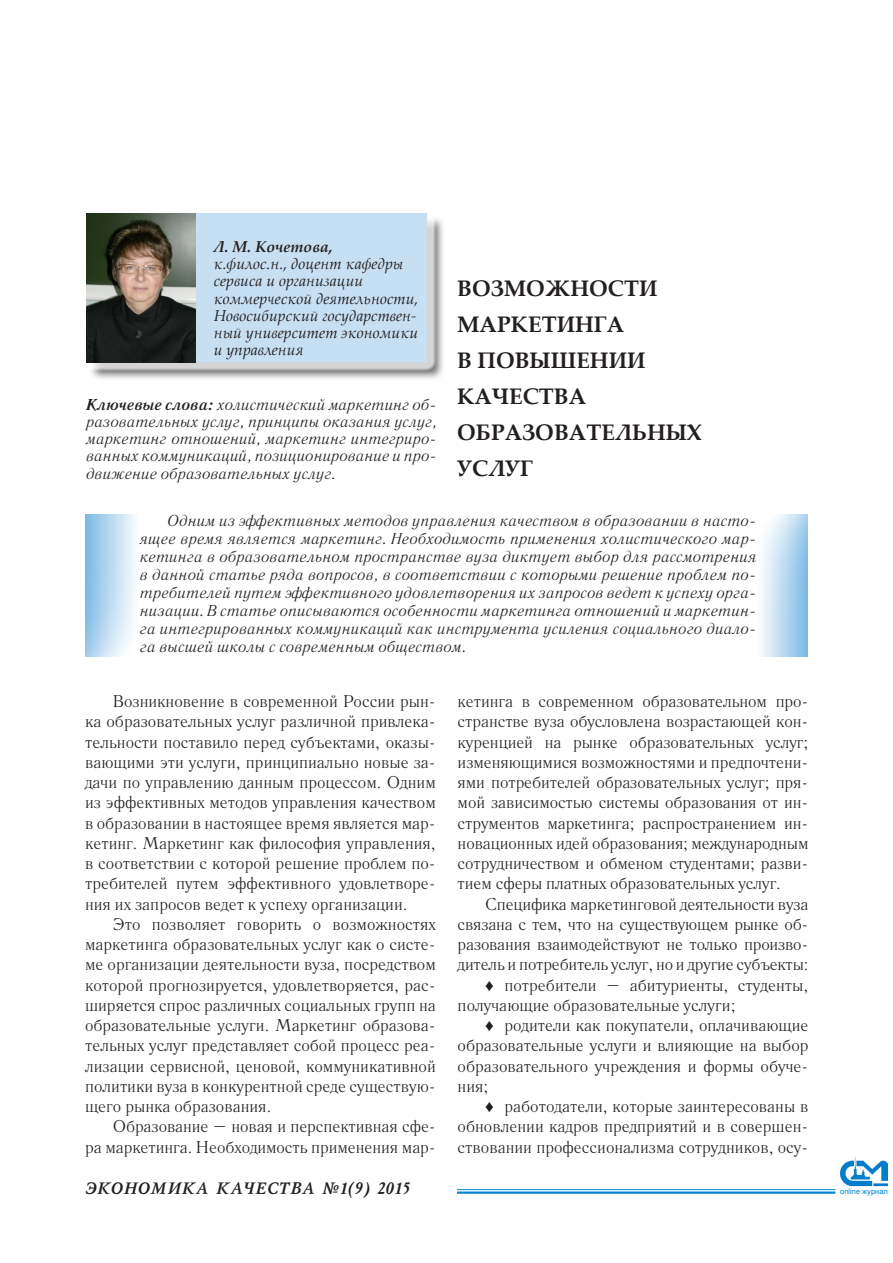
<style>
.page{position:relative;width:893px;height:1263px;background:#fff}
.page>*{position:absolute;margin:0;border:0;box-sizing:border-box;transform-origin:0 0}
.t1{font:700 22.5px/36px "Palatino Linotype";color:#231f20}
.основной_текст{font:16.95px/20.2px "Literaturnaya";letter-spacing:-.005em;color:#231f20;text-align:justify}
.маркер{font:16.95px/20.2px "Literaturnaya";color:#231f20;text-align:justify}
.t2{font:italic 700 16.5px "Mysl C";color:#231f20}
.аннотация{font:italic 15.75px/18px "Literaturnaya";color:#231f20;text-align:justify}
.слова_ключ{font:italic 15.75px/17.4px "Literaturnaya";letter-spacing:-.005em;color:#231f20;text-align:justify}
.t3{font:italic 15.75px/17.2px "Palatino Linotype";color:#231f20}
.t4{font:italic 700 15.75px "Palatino Linotype";color:#231f20}
.t5{font:7.5px "Arial";color:#0089cf}
.s1{font-weight:700}
.s2{font-family:"Times New Roman"}
</style>
<div class="page">
<hr style="left:457px;top:1189px;width:378px;height:1px;background:#0089cf">
<hr style="left:457px;top:1191px;width:378px;height:3px;background:#0089cf">
<img style="left:841px;top:1158px;width:46px;height:29px">
<div style="left:88px;top:216px;width:357px;height:165px;background:#231f20;opacity:.75"></div>
<div style="left:76px;top:203px;width:360px;height:169px;background:#fff;opacity:.75"></div>
<div style="left:86px;top:213px;width:340px;height:149px;background:#c7dff2"></div>
<svg style="left:85px;top:515px;width:50px;height:142px;background:#bddbf1"></svg>
<svg style="left:761px;top:515px;width:47px;height:142px;background:#bfdcf1"></svg>
<img style="left:86px;top:213px;width:109px;height:149px">
<p class="t4" style="left:214px;top:235px;width:121px">Л. М. Кочетова,</p>
<p class="t3" style="left:214px;top:254px;width:206px">к.филос.н., доцент кафедры сервиса и организации коммерческой деятельности,<br>Новосибирский государствен&shy;ный университет экономики и управления</p>
<p class="слова_ключ" style="left:86px;top:396px;width:352px"><span class="s1">Ключевые слова:</span> холистический маркетинг об&shy;разовательных услуг, принципы оказания услуг, маркетинг отношений, маркетинг интегриро&shy;ванных коммуникаций, позиционирование и про&shy;движение образовательных услуг.</p>
<p class="t1" style="left:457px;top:270px;width:246px">ВОЗМОЖНОСТИ<br>МАРКЕТИНГА<br>В ПОВЫШЕНИИ<br>КАЧЕСТВА<br>ОБРАЗОВАТЕЛЬНЫХ<br>УСЛУГ</p>
<p class="аннотация" style="left:140px;top:512px;width:618px;text-indent:28px">Одним из эффективных методов управления качеством в образовании в насто&shy;ящее время является маркетинг. Необходимость применения холистического мар&shy;кетинга в образовательном пространстве вуза диктует выбор для рассмотрения в данной статье ряда вопросов, в соответствии с которыми решение проблем по&shy;требителей путем эффективного удовлетворения их запросов ведет к успеху орга&shy;низации. В статье описываются особенности маркетинга отношений и маркетин&shy;га интегрированных коммуникаций как инструмента усиления социального диало&shy;га высшей школы с современным обществом.</p>
<p class="основной_текст" style="left:85px;top:691px;width:352px;text-indent:28px">Возникновение в современной России рын&shy;ка образовательных услуг различной привлека&shy;тельности поставило перед субъектами, оказы&shy;вающими эти услуги, принципиально новые за&shy;дачи по управлению данным процессом. Одним из эффективных методов управления качеством в образовании в настоящее время является мар&shy;кетинг. Маркетинг как философия управления, в соответствии с которой решение проблем по&shy;требителей путем эффективного удовлетворе&shy;ния их запросов ведет к успеху организации.</p>
<p class="основной_текст" style="left:85px;top:914px;width:352px;text-indent:28px">Это позволяет говорить о возможностях маркетинга образовательных услуг как о систе&shy;ме организации деятельности вуза, посредством которой прогнозируется, удовлетворяется, рас&shy;ширяется спрос различных социальных групп на образовательные услуги. Маркетинг образова&shy;тельных услуг представляет собой процесс реа&shy;лизации сервисной, ценовой, коммуникативной политики вуза в конкурентной среде существую&shy;щего рынка образования.</p>
<p class="основной_текст" style="left:85px;top:1117px;width:352px;text-align:right">Образование – новая и перспективная сфе-<br>ра маркетинга. Необходимость применения мар-</p>
<p class="основной_текст" style="left:458px;top:691px;width:352px">кетинга в современном образовательном про&shy;странстве вуза обусловлена возрастающей кон&shy;куренцией на рынке образовательных услуг; изменяющимися возможностями и предпочтени&shy;ями потребителей образовательных услуг; пря&shy;мой зависимостью системы образования от ин&shy;струментов маркетинга; распространением ин&shy;новационных идей образования; международным сотрудничеством и обменом студентами; разви&shy;тием сферы платных образовательных услуг.</p>
<p class="основной_текст" style="left:458px;top:894px;width:352px;text-indent:28px">Специфика маркетинговой деятельности вуза связана с тем, что на существующем рынке об&shy;разования взаимодействуют не только произво&shy;дитель и потребитель услуг, но и другие субъекты:</p>
<p class="маркер" style="left:458px;top:975px;width:352px;text-indent:28px"><span class="s2">♦</span> потребители – абитуриенты, студенты, получающие образовательные услуги;</p>
<p class="маркер" style="left:458px;top:1015px;width:352px;text-indent:28px"><span class="s2">♦</span> родители как покупатели, оплачивающие образовательные услуги и влияющие на выбор образовательного учреждения и формы обуче&shy;ния;</p>
<p class="маркер" style="left:458px;top:1096px;width:352px;text-indent:28px"><span class="s2">♦</span> работодатели, которые заинтересованы в обновлении кадров предприятий и в совершен&shy;ствовании профессионализма сотрудников, осу-</p>
<p class="t2" style="left:84px;top:1179px;width:327px">ЭКОНОМИКА КАЧЕСТВА №1(9) 2015</p>
<p class="t5" style="left:840px;top:1186px;width:49px">online журнал</p>
</div>
